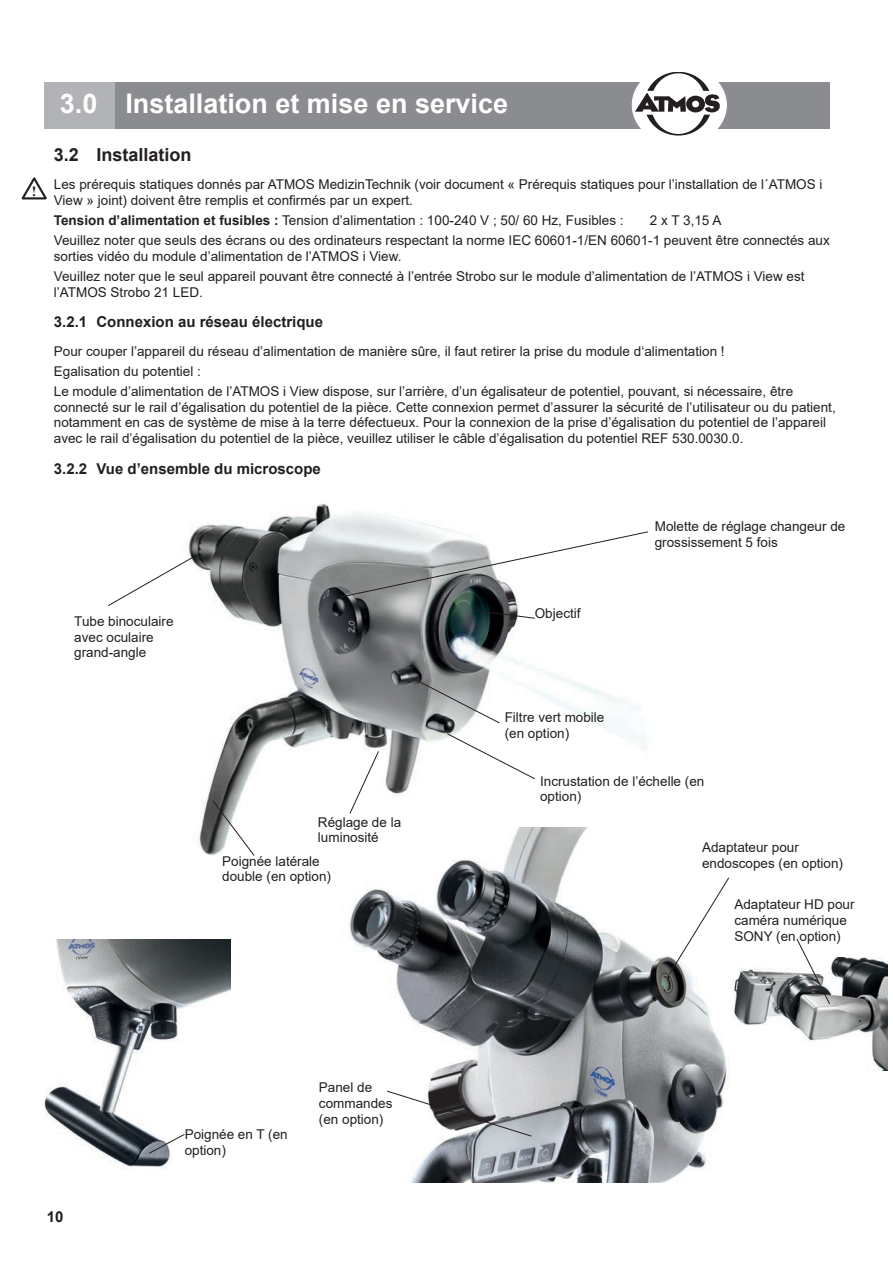
<style>
.page{position:relative;width:893px;height:1263px;background:#fff}
.page>*{position:absolute;margin:0;border:0;box-sizing:border-box;transform-origin:0 0}
.t1{font:700 27px "Arial";color:#fff}
.t2{font:700 18px "Arial";color:#231f20}
.t3{font:700 15px "Arial";color:#231f20}
.t4{font:700 14.1px "Times New Roman";color:#231f20}
.t5{font:13.5px/15.8px "Arial";color:#231f20}
.s1{font-weight:700}
</style>
<div class="page">
<div style="left:115px;top:82px;width:714px;height:47px;background:#8a8c8f"></div>
<div style="left:45px;top:82px;width:70px;height:47px;background:#b2b3b7"></div>
<div style="left:632px;top:65px;width:94px;height:80px;background:#fff;border-radius:50%"></div>
<svg style="left:635px;top:72px;width:85px;height:64px"></svg>
<img style="left:733px;top:957px;width:154px;height:114px">
<img style="left:44px;top:939px;width:187px;height:230px">
<img style="left:188px;top:504px;width:458px;height:351px">
<img style="left:286px;top:827px;width:442px;height:355px">
<svg style="left:21px;top:177px;width:26px;height:23px"></svg>
<svg style="left:108px;top:553px;width:92px;height:54px"></svg>
<svg style="left:474px;top:610px;width:62px;height:9px"></svg>
<svg style="left:411px;top:677px;width:89px;height:47px"></svg>
<svg style="left:349px;top:750px;width:30px;height:64px"></svg>
<svg style="left:212px;top:800px;width:43px;height:56px"></svg>
<svg style="left:386px;top:1090px;width:146px;height:47px"></svg>
<svg style="left:668px;top:877px;width:61px;height:98px"></svg>
<svg style="left:148px;top:1133px;width:38px;height:21px"></svg>
<svg style="left:339px;top:531px;width:309px;height:67px"></svg>
<svg style="left:446px;top:733px;width:90px;height:47px"></svg>
<svg style="left:796px;top:938px;width:35px;height:67px"></svg>
<p class="t4" style="left:32px;top:181px;width:6px">!</p>
<h1 class="t1" style="left:60px;top:85px;width:450px">3.0 Installation et mise en service</h1>
<h2 class="t2" style="left:54px;top:142px;width:139px">3.2 Installation</h2>
<p class="t5" style="left:54px;top:177px;width:770px">Les prérequis statiques donnés par ATMOS MedizinTechnik (voir document « Prérequis statiques pour l’installation de l´ATMOS i<br>View » joint) doivent être remplis et confirmés par un expert.</p>
<p class="t5" style="left:54px;top:212px;width:571px"><span class="s1">Tension d’alimentation et fusibles :</span> Tension d’alimentation : 100-240 V ; 50/ 60 Hz, Fusibles :</p>
<p class="t5" style="left:54px;top:210px;width:777px;line-height:20px;text-indent:596px">2 x T 3,15 A<br>Veuillez noter que seuls des écrans ou des ordinateurs respectant la norme IEC 60601-1/EN 60601-1 peuvent être connectés aux</p>
<p class="t5" style="left:54px;top:246px;width:752px;line-height:20px">sorties vidéo du module d’alimentation de l’ATMOS i View.<br>Veuillez noter que le seul appareil pouvant être connecté à l’entrée Strobo sur le module d’alimentation de l’ATMOS i View est</p>
<p class="t5" style="left:54px;top:284px;width:151px">l’ATMOS Strobo 21 LED.</p>
<p class="t3" style="left:54px;top:312px;width:271px">3.2.1 Connexion au réseau électrique</p>
<p class="t5" style="left:54px;top:341px;width:741px;line-height:20px">Pour couper l’appareil du réseau d’alimentation de manière sûre, il faut retirer la prise du module d‘alimentation !<br>Egalisation du potentiel :<br>Le module d’alimentation de l’ATMOS i View dispose, sur l’arrière, d’un égalisateur de potentiel, pouvant, si nécessaire, être</p>
<p class="t5" style="left:54px;top:399px;width:783px">connecté sur le rail d’égalisation du potentiel de la pièce. Cette connexion permet d’assurer la sécurité de l’utilisateur ou du patient, notamment en cas de système de mise à la terre défectueux. Pour la connexion de la prise d’égalisation du potentiel de l’appareil avec le rail d’égalisation du potentiel de la pièce, veuillez utiliser le câble d’égalisation du potentiel REF 530.0030.0.</p>
<p class="t3" style="left:54px;top:458px;width:269px">3.2.2 Vue d’ensemble du microscope</p>
<p class="t5" style="left:655px;top:518px;width:192px">Molette de réglage changeur de grossissement 5 fois</p>
<p class="t5" style="left:74px;top:613px;width:101px">Tube binoculaire avec oculaire grand-angle</p>
<p class="t5" style="left:318px;top:814px;width:85px">Réglage de la luminosité</p>
<p class="t5" style="left:222px;top:853px;width:110px">Poignée latérale double (en option)</p>
<p class="t5" style="left:535px;top:605px;width:47px">Objectif</p>
<p class="t5" style="left:505px;top:710px;width:101px">Filtre vert mobile (en option)</p>
<p class="t5" style="left:540px;top:773px;width:166px">Incrustation de l’échelle (en option)</p>
<p class="t5" style="left:702px;top:839px;width:143px">Adaptateur pour endoscopes (en option)</p>
<p class="t5" style="left:734px;top:896px;width:122px">Adaptateur HD pour caméra numérique<br>SONY (en option)</p>
<p class="t3" style="left:47px;top:1206px;width:18px">10</p>
<p class="t5" style="left:185px;top:1126px;width:105px">Poignée en T (en option)</p>
<p class="t5" style="left:319px;top:1079px;width:75px">Panel de commandes (en option)</p>
</div>
